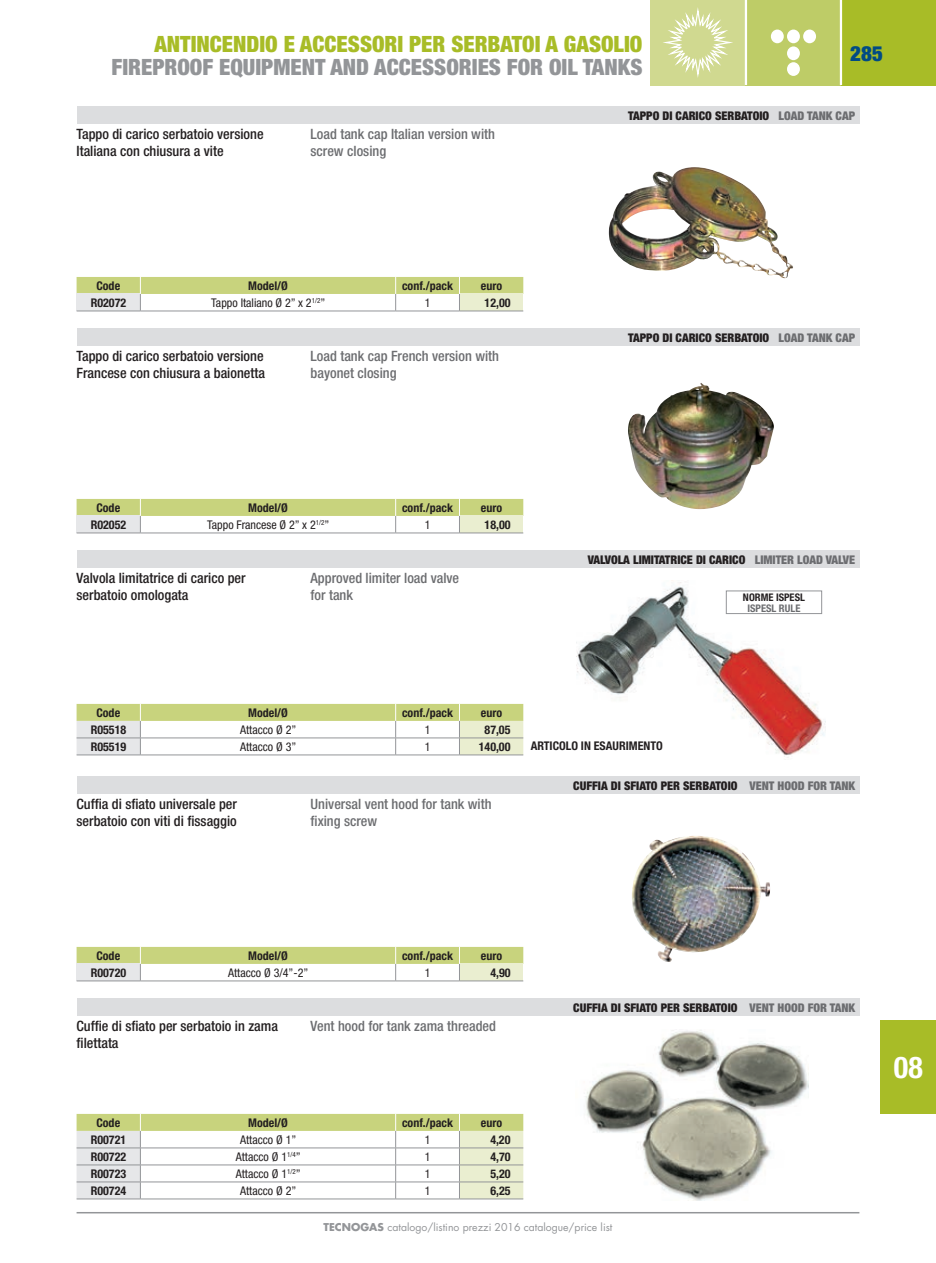
<style>
.page{position:relative;width:936px;height:1263px;background:#fff}
.page>*{position:absolute;margin:0;border:0;box-sizing:border-box;transform-origin:0 0}
.t1{font:700 condensed 30px "Helvetica Neue";color:#fff}
.t2{font:900 condensed 22.5px "Helvetica Neue";color:#939598}
.t3{font:900 condensed 22.5px "Helvetica Neue";color:#a8bc27}
.t4{font:900 condensed 21px "Helvetica Neue";color:#004b84}
.t5{font:500 condensed 14.25px/17.1px "Helvetica Neue";color:#231f20}
.t6{font:500 condensed 14.25px/17.1px "Helvetica Neue";color:#6c6d70}
.t7{font:700 condensed 12px "Helvetica Neue";color:#231f20}
.t8{font:900 condensed 12px "Helvetica Neue";color:#231f20}
.t9{font:condensed 12px "Helvetica Neue";color:#231f20}
.t10{font:10.5px "Futura";color:#939598}
.t11{font:700 condensed 10.5px "Helvetica Neue";color:#231f20}
.t12{font:700 condensed 10.5px "Helvetica Neue";color:#6c6d70}
.s1{color:#6c6d70}
.s2{font-weight:700}
</style>
<div class="page">
<hr style="left:77px;top:311px;width:63px;height:1px;background:#939598">
<hr style="left:140px;top:311px;width:255px;height:1px;background:#939598">
<hr style="left:395px;top:311px;width:64px;height:1px;background:#939598">
<hr style="left:459px;top:311px;width:64px;height:1px;background:#939598">
<svg style="left:77px;top:277px;width:446px;height:34px"></svg>
<img style="left:608px;top:168px;width:185px;height:111px">
<hr style="left:77px;top:533px;width:63px;height:1px;background:#939598">
<hr style="left:140px;top:533px;width:255px;height:1px;background:#939598">
<hr style="left:395px;top:533px;width:64px;height:1px;background:#939598">
<hr style="left:459px;top:533px;width:64px;height:1px;background:#939598">
<svg style="left:77px;top:499px;width:446px;height:34px"></svg>
<img style="left:628px;top:383px;width:146px;height:126px">
<hr style="left:77px;top:755px;width:63px;height:1px;background:#939598">
<hr style="left:140px;top:755px;width:255px;height:1px;background:#939598">
<hr style="left:395px;top:755px;width:64px;height:1px;background:#939598">
<hr style="left:459px;top:755px;width:64px;height:1px;background:#939598">
<svg style="left:77px;top:704px;width:446px;height:51px"></svg>
<img style="left:576px;top:580px;width:249px;height:178px">
<hr style="left:77px;top:981px;width:63px;height:1px;background:#939598">
<hr style="left:140px;top:981px;width:255px;height:1px;background:#939598">
<hr style="left:395px;top:981px;width:64px;height:1px;background:#939598">
<hr style="left:459px;top:981px;width:64px;height:1px;background:#939598">
<svg style="left:77px;top:947px;width:446px;height:34px"></svg>
<img style="left:632px;top:836px;width:138px;height:126px">
<hr style="left:77px;top:1199px;width:63px;height:1px;background:#939598">
<hr style="left:140px;top:1199px;width:255px;height:1px;background:#939598">
<hr style="left:395px;top:1199px;width:64px;height:1px;background:#939598">
<hr style="left:459px;top:1199px;width:64px;height:1px;background:#939598">
<svg style="left:77px;top:1114px;width:446px;height:85px"></svg>
<img style="left:585px;top:1030px;width:223px;height:171px">
<div style="left:880px;top:1020px;width:55px;height:93px;background:#a8bc27"></div>
<div style="left:840px;top:0;width:95px;height:85px;background:#a8bc27"></div>
<div style="left:651px;top:0;width:95px;height:85px;background:#d0d990"></div>
<hr style="left:77px;top:1212px;width:782px;height:1px;background:#939598">
<div style="left:746px;top:0;width:94px;height:85px;background:#becc67"></div>
<div style="left:770px;top:30px;width:13px;height:13px;background:#fff;border-radius:50%"></div>
<div style="left:787px;top:30px;width:12px;height:13px;background:#fff;border-radius:50%"></div>
<div style="left:787px;top:46px;width:12px;height:14px;background:#fff;border-radius:50%"></div>
<div style="left:787px;top:62px;width:12px;height:14px;background:#fff;border-radius:50%"></div>
<div style="left:803px;top:30px;width:13px;height:13px;background:#fff;border-radius:50%"></div>
<hr style="left:744px;top:0;width:3px;height:85px;background:#fff">
<hr style="left:839px;top:0;width:3px;height:85px;background:#fff">
<svg style="left:663px;top:7px;width:70px;height:71px"></svg>
<div style="left:77px;top:106px;width:782px;height:17px;background:#dcdddf"></div>
<div style="left:77px;top:328px;width:782px;height:17px;background:#dcdddf"></div>
<div style="left:77px;top:550px;width:782px;height:17px;background:#dcdddf"></div>
<div style="left:77px;top:776px;width:782px;height:17px;background:#dcdddf"></div>
<div style="left:77px;top:998px;width:782px;height:17px;background:#dcdddf"></div>
<div style="left:725px;top:590px;width:97px;height:24px;border:1px solid #939598"></div>
<h2 class="t3" style="left:154px;top:30px;width:489px">ANTINCENDIO E ACCESSORI PER SERBATOI A GASOLIO</h2>
<h2 class="t2" style="left:111px;top:53px;width:532px">FIREPROOF EQUIPMENT AND ACCESSORIES FOR OIL TANKS</h2>
<p class="t8" style="left:628px;top:108px;width:228px">TAPPO DI CARICO SERBATOIO <span class="s1">LOAD TANK CAP</span></p>
<h3 class="t4" style="left:850px;top:41px;width:34px">285</h3>
<p class="t5" style="left:77px;top:125px;width:189px">Tappo di carico serbatoio versione<br>Italiana con chiusura a vite</p>
<p class="t6" style="left:310px;top:125px;width:186px">Load tank cap Italian version with screw closing</p>
<p class="t7" style="left:96px;top:279px;width:25px">Code</p>
<p class="t7" style="left:248px;top:279px;width:41px">Model/Ø</p>
<p class="t7" style="left:402px;top:279px;width:53px">conf./pack</p>
<p class="t7" style="left:481px;top:279px;width:23px">euro</p>
<p class="t7" style="left:91px;top:295px;width:37px">R02072</p>
<p class="t9" style="left:211px;top:296px;width:116px">Tappo Italiano Ø 2” x 2<sup>1/2</sup>”</p>
<p class="t9" style="left:424px;top:296px;width:7px">1</p>
<p class="t7" style="left:484px;top:295px;width:27px">12,00</p>
<p class="t5" style="left:77px;top:347px;width:190px">Tappo di carico serbatoio versione<br>Francese con chiusura a baionetta</p>
<p class="t6" style="left:310px;top:347px;width:190px">Load tank cap French version with bayonet closing</p>
<p class="t8" style="left:628px;top:330px;width:228px">TAPPO DI CARICO SERBATOIO <span class="s1">LOAD TANK CAP</span></p>
<p class="t7" style="left:96px;top:501px;width:25px">Code</p>
<p class="t7" style="left:248px;top:501px;width:41px">Model/Ø</p>
<p class="t7" style="left:402px;top:501px;width:53px">conf./pack</p>
<p class="t7" style="left:481px;top:501px;width:23px">euro</p>
<p class="t7" style="left:91px;top:517px;width:37px">R02052</p>
<p class="t9" style="left:207px;top:518px;width:124px">Tappo Francese Ø 2” x 2<sup>1/2</sup>”</p>
<p class="t9" style="left:424px;top:518px;width:7px">1</p>
<p class="t7" style="left:484px;top:517px;width:27px">18,00</p>
<p class="t5" style="left:77px;top:569px;width:171px">Valvola limitatrice di carico per serbatoio omologata</p>
<p class="t6" style="left:310px;top:569px;width:150px">Approved limiter load valve for tank</p>
<p class="t8" style="left:587px;top:552px;width:269px">VALVOLA LIMITATRICE DI CARICO <span class="s1">LIMITER LOAD VALVE</span></p>
<p class="t11" style="left:743px;top:591px;width:64px">NORME ISPESL</p>
<p class="t12" style="left:747px;top:601px;width:54px">ISPESL RULE</p>
<p class="t7" style="left:96px;top:705px;width:25px">Code</p>
<p class="t7" style="left:248px;top:705px;width:41px">Model/Ø</p>
<p class="t7" style="left:402px;top:705px;width:53px">conf./pack</p>
<p class="t7" style="left:481px;top:705px;width:23px">euro</p>
<p class="t7" style="left:91px;top:722px;width:37px">R05518</p>
<p class="t9" style="left:240px;top:723px;width:58px">Attacco Ø 2”</p>
<p class="t9" style="left:424px;top:723px;width:7px">1</p>
<p class="t7" style="left:484px;top:722px;width:27px">87,05</p>
<p class="t7" style="left:91px;top:739px;width:37px">R05519</p>
<p class="t9" style="left:240px;top:740px;width:58px">Attacco Ø 3”</p>
<p class="t9" style="left:424px;top:740px;width:7px">1</p>
<p class="t7" style="left:479px;top:739px;width:33px">140,00</p>
<p class="t5" style="left:77px;top:795px;width:162px">Cuffia di sfiato universale per serbatoio con viti di fissaggio</p>
<p class="t6" style="left:310px;top:795px;width:182px">Universal vent hood for tank with fixing screw</p>
<p class="t7" style="left:530px;top:738px;width:133px">ARTICOLO IN ESAURIMENTO</p>
<p class="t8" style="left:573px;top:778px;width:283px">CUFFIA DI SFIATO PER SERBATOIO <span class="s1">VENT HOOD FOR TANK</span></p>
<p class="t7" style="left:96px;top:948px;width:25px">Code</p>
<p class="t7" style="left:248px;top:948px;width:41px">Model/Ø</p>
<p class="t7" style="left:402px;top:948px;width:53px">conf./pack</p>
<p class="t7" style="left:481px;top:948px;width:23px">euro</p>
<p class="t7" style="left:91px;top:965px;width:37px">R00720</p>
<p class="t9" style="left:228px;top:966px;width:82px">Attacco Ø 3/4”-2”</p>
<p class="t9" style="left:424px;top:966px;width:7px">1</p>
<p class="t7" style="left:490px;top:965px;width:22px">4,90</p>
<p class="t5" style="left:77px;top:1017px;width:203px">Cuffie di sfiato per serbatoio in zama filettata</p>
<p class="t6" style="left:310px;top:1017px;width:187px">Vent hood for tank zama threaded</p>
<p class="t7" style="left:96px;top:1115px;width:25px">Code</p>
<p class="t7" style="left:248px;top:1115px;width:41px">Model/Ø</p>
<p class="t7" style="left:402px;top:1115px;width:53px">conf./pack</p>
<p class="t7" style="left:481px;top:1115px;width:23px">euro</p>
<p class="t7" style="left:91px;top:1132px;width:37px">R00721</p>
<p class="t9" style="left:240px;top:1133px;width:58px">Attacco Ø 1”</p>
<p class="t9" style="left:424px;top:1133px;width:7px">1</p>
<p class="t7" style="left:490px;top:1132px;width:22px">4,20</p>
<p class="t7" style="left:91px;top:1149px;width:37px">R00722</p>
<p class="t9" style="left:236px;top:1150px;width:66px">Attacco Ø 1<sup>1/4</sup>”</p>
<p class="t9" style="left:424px;top:1150px;width:7px">1</p>
<p class="t7" style="left:490px;top:1149px;width:22px">4,70</p>
<p class="t7" style="left:91px;top:1166px;width:37px">R00723</p>
<p class="t9" style="left:236px;top:1167px;width:66px">Attacco Ø 1<sup>1/2</sup>”</p>
<p class="t9" style="left:424px;top:1167px;width:7px">1</p>
<p class="t7" style="left:490px;top:1166px;width:22px">5,20</p>
<p class="t7" style="left:91px;top:1183px;width:37px">R00724</p>
<p class="t9" style="left:240px;top:1184px;width:58px">Attacco Ø 2”</p>
<p class="t9" style="left:424px;top:1184px;width:7px">1</p>
<p class="t7" style="left:490px;top:1183px;width:22px">6,25</p>
<p class="t8" style="left:573px;top:1000px;width:283px">CUFFIA DI SFIATO PER SERBATOIO <span class="s1">VENT HOOD FOR TANK</span></p>
<p class="t10" style="left:323px;top:1220px;width:290px"><span class="s2">TECNOGAS</span> catalogo/listino prezzi 2016 catalogue/price list</p>
<h1 class="t1" style="left:893px;top:1049px;width:30px">08</h1>
</div>
